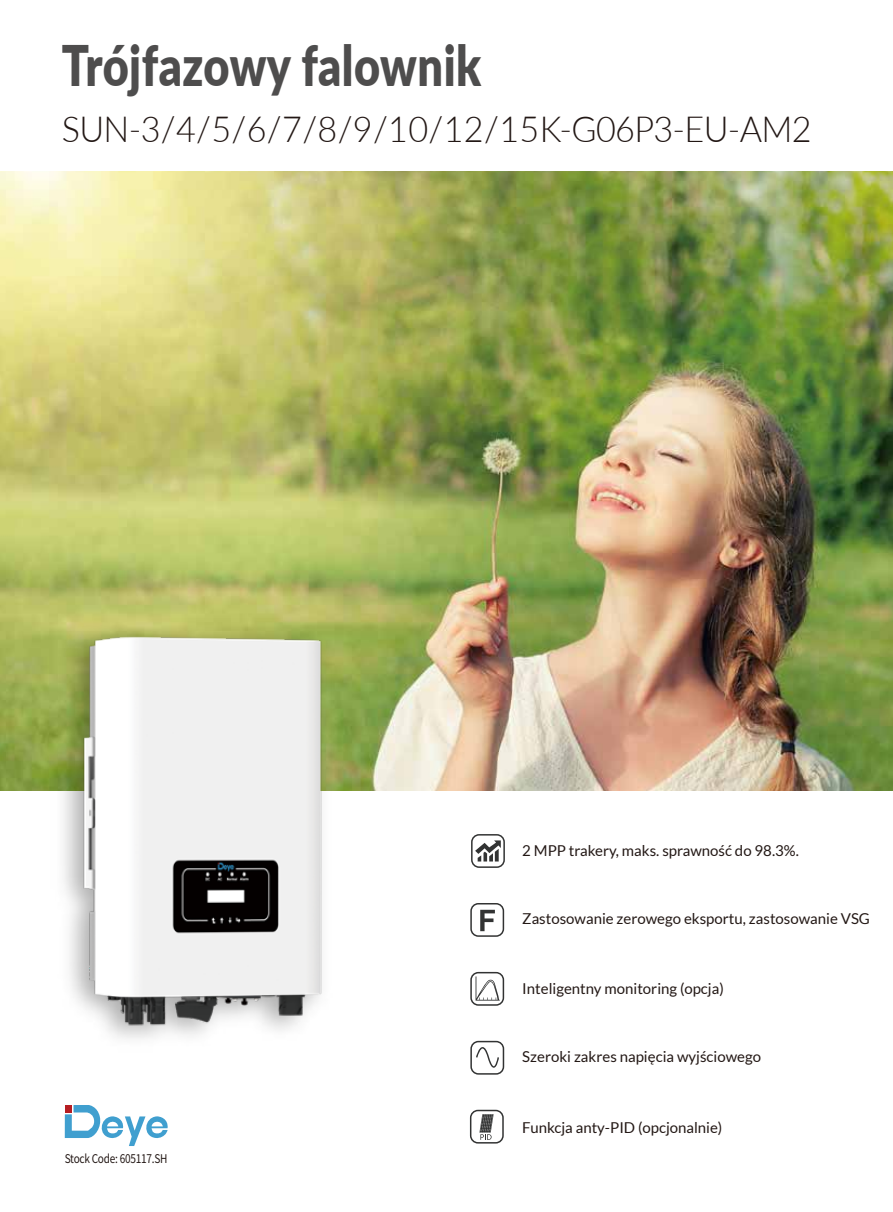
<style>
.page{position:relative;width:893px;height:1212px;background:#fff}
.page>*{position:absolute;margin:0;border:0;box-sizing:border-box;transform-origin:0 0}
.t1{font:900 55.95px "Lato";letter-spacing:.01em;color:#4e4d4d;scale:.81 1}
.t2{font:300 36px "Lato";letter-spacing:-.02em;color:#231815;scale:.95 1}
.t3{font:15px "Lato";color:#231815}
.t4{font:12px "Source Han Sans SC";letter-spacing:-.025em;color:#231815;scale:.84 1}
.s1{color:#221714}
</style>
<div class="page">
<img style="left:0;top:172px;width:893px;height:619px">
<svg style="left:65px;top:1105px;width:103px;height:41px"></svg>
<div style="left:65px;top:1105px;width:7px;height:7px;background:#b61d22"></div>
<div style="left:471px;top:834px;width:34px;height:34px;border:2px solid #323333;border-radius:7px"></div>
<svg style="left:475px;top:840px;width:26px;height:21px"></svg>
<div style="left:470px;top:903px;width:34px;height:34px;border:2px solid #323333;border-radius:7px"></div>
<svg style="left:480px;top:910px;width:15px;height:21px"></svg>
<div style="left:470px;top:972px;width:34px;height:34px;border:2px solid #323333;border-radius:7px"></div>
<svg style="left:476px;top:976px;width:24px;height:24px"></svg>
<div style="left:470px;top:1041px;width:34px;height:33px;border:2px solid #323333;border-radius:7px"></div>
<svg style="left:476px;top:1047px;width:23px;height:21px"></svg>
<div style="left:470px;top:1110px;width:34px;height:33px;border:2px solid #323333;border-radius:7px"></div>
<svg style="left:479px;top:1114px;width:15px;height:26px"></svg>
<img style="left:45px;top:614px;width:294px;height:177px">
<img style="left:48px;top:621px;width:319px;height:418px">
<h1 class="t1" style="left:62px;top:24px;width:519px">Trójfazowy falownik</h1>
<h2 class="t2" style="left:62px;top:104px;width:791px">SUN-3/4/5/6/7/8/9/10/12/15<span class="s1">K-G06P3-EU-AM2</span></h2>
<p class="t3" style="left:522px;top:842px;width:278px">2 MPP trakery, maks. sprawność do 98.3%.</p>
<p class="t3" style="left:522px;top:910px;width:349px">Zastosowanie zerowego eksportu, zastosowanie VSG</p>
<p class="t3" style="left:522px;top:980px;width:203px">Inteligentny monitoring (opcja)</p>
<p class="t3" style="left:522px;top:1048px;width:240px">Szeroki zakres napięcia wyjściowego</p>
<p class="t4" style="left:65px;top:1151px;width:124px">Stock Code: 605117.SH</p>
<p class="t3" style="left:522px;top:1119px;width:201px">Funkcja anty-PID (opcjonalnie)</p>
</div>
